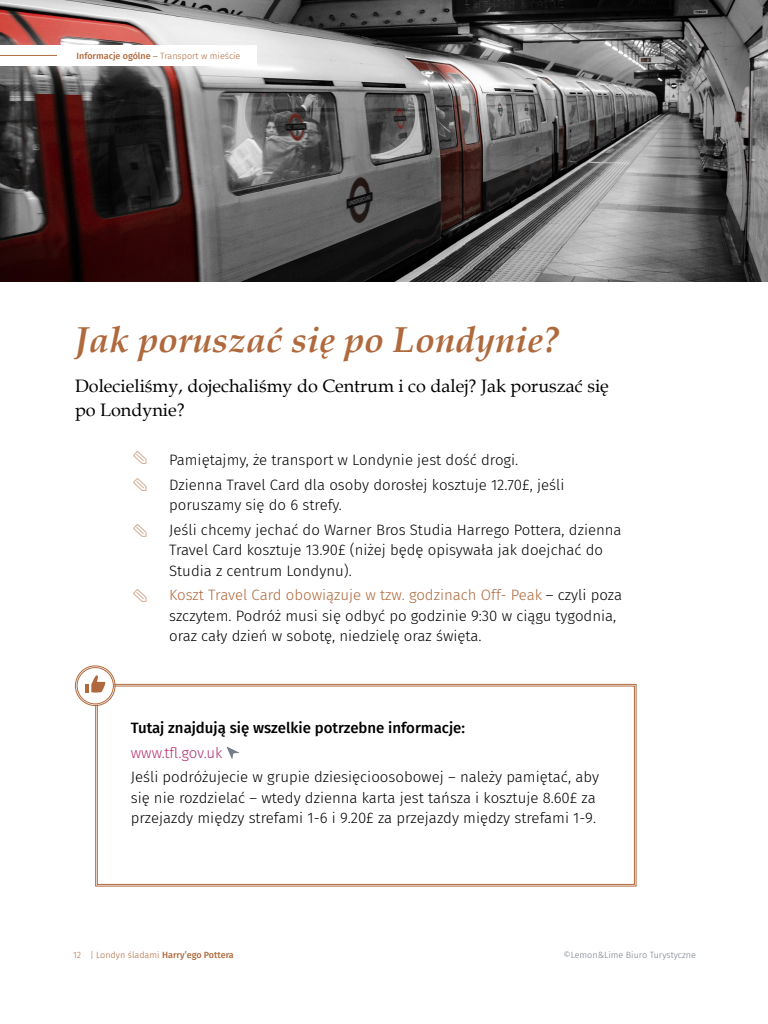
<style>
.page{position:relative;width:768px;height:1024px;background:#fff}
.page>*{position:absolute;margin:0;border:0;box-sizing:border-box;transform-origin:0 0}
.t1{font:italic 700 36px "Book Antiqua";color:#b0693c}
.t2{font:18px/24px "Book Antiqua";color:#000}
.t3{font:300 15px/20.5px "Fira Sans";color:#000}
.t4{font:500 15px "Fira Sans";color:#000}
.t5{font:300 15px "Fira Sans";color:#b03272}
.t6{font:300 9px "Fira Sans";color:#b0693c}
.t7{font:500 9px "Fira Sans";color:#b0693c}
.t8{font:300 9px "Fira Sans";color:#737d88}
.s1{font-weight:500}
.s2{font-family:"Helvetica Neue LT Pro";font-weight:400;font-stretch:condensed}
.s3{color:#b0693c}
.s4{font-weight:300}
</style>
<div class="page">
<svg style="left:133px;top:451px;width:14px;height:13px"></svg>
<svg style="left:133px;top:478px;width:14px;height:13px"></svg>
<svg style="left:133px;top:524px;width:14px;height:13px"></svg>
<svg style="left:133px;top:589px;width:14px;height:13px"></svg>
<svg style="left:95px;top:684px;width:542px;height:203px"></svg>
<div style="left:97px;top:686px;width:538px;height:199px;border:1px solid #b0693c"></div>
<svg style="left:76px;top:667px;width:38px;height:38px"></svg>
<div style="left:75px;top:665px;width:40px;height:41px;border:1px solid #b0693c;border-radius:50%"></div>
<div style="left:77px;top:667px;width:37px;height:37px;border:1px solid #b0693c;border-radius:50%"></div>
<svg style="left:85px;top:675px;width:21px;height:18px"></svg>
<img style="left:0;top:0;width:768px;height:282px">
<div style="left:0;top:45px;width:257px;height:21px;background:#fff"></div>
<hr style="left:0;top:55px;width:57px;height:1px;background:#b0693c">
<p class="t6" style="left:76px;top:49px;width:165px"><span class="s1">Informacje ogólne</span> <span class="s2">–</span> Transport w mieście</p>
<p class="t1" style="left:75px;top:315px;width:486px">Jak poruszać się po Londynie?</p>
<p class="t2" style="left:75px;top:374px;width:535px">Dolecieliśmy, dojechaliśmy do Centrum i co dalej? Jak poruszać się po Londynie?</p>
<p class="t3" style="left:169px;top:449px;width:351px">Pamiętajmy, że transport w Londynie jest dość drogi.</p>
<p class="t3" style="left:169px;top:474px;width:397px">Dzienna Travel Card dla osoby dorosłej kosztuje 12.70£, jeśli poruszamy się do 6 strefy.</p>
<p class="t3" style="left:169px;top:519px;width:454px">Jeśli chcemy jechać do Warner Bros Studia Harrego Pottera, dzienna<br>Travel Card kosztuje 13.90£ (niżej będę opisywała jak doejchać do<br>Studia z centrum Londynu).</p>
<p class="t3" style="left:169px;top:584px;width:454px"><span class="s3">Koszt Travel Card obowiązuje w tzw. godzinach Off- Peak</span> – czyli poza szczytem. Podróż musi się odbyć po godzinie 9:30 w ciągu tygodnia, oraz cały dzień w sobotę, niedzielę oraz święta.</p>
<p class="t4" style="left:131px;top:716px;width:336px">Tutaj znajdują się wszelkie potrzebne informacje:</p>
<p class="t5" style="left:131px;top:742px;width:93px">www.tfl.gov.uk</p>
<p class="t3" style="left:131px;top:767px;width:470px">Jeśli podróżujecie w grupie dziesięcioosobowej – należy pamiętać, aby się nie rozdzielać – wtedy dzienna karta jest tańsza i kosztuje 8.60£ za przejazdy między strefami 1-6 i 9.20£ za przejazdy między strefami 1-9.</p>
<p class="t6" style="left:73px;top:949px;width:10px">12</p>
<p class="t7" style="left:90px;top:948px;width:145px"><span class="s4">| Londyn śladami</span> Harry’ego Pottera</p>
<p class="t8" style="left:563px;top:949px;width:134px">©Lemon&amp;Lime Biuro Turystyczne</p>
</div>
